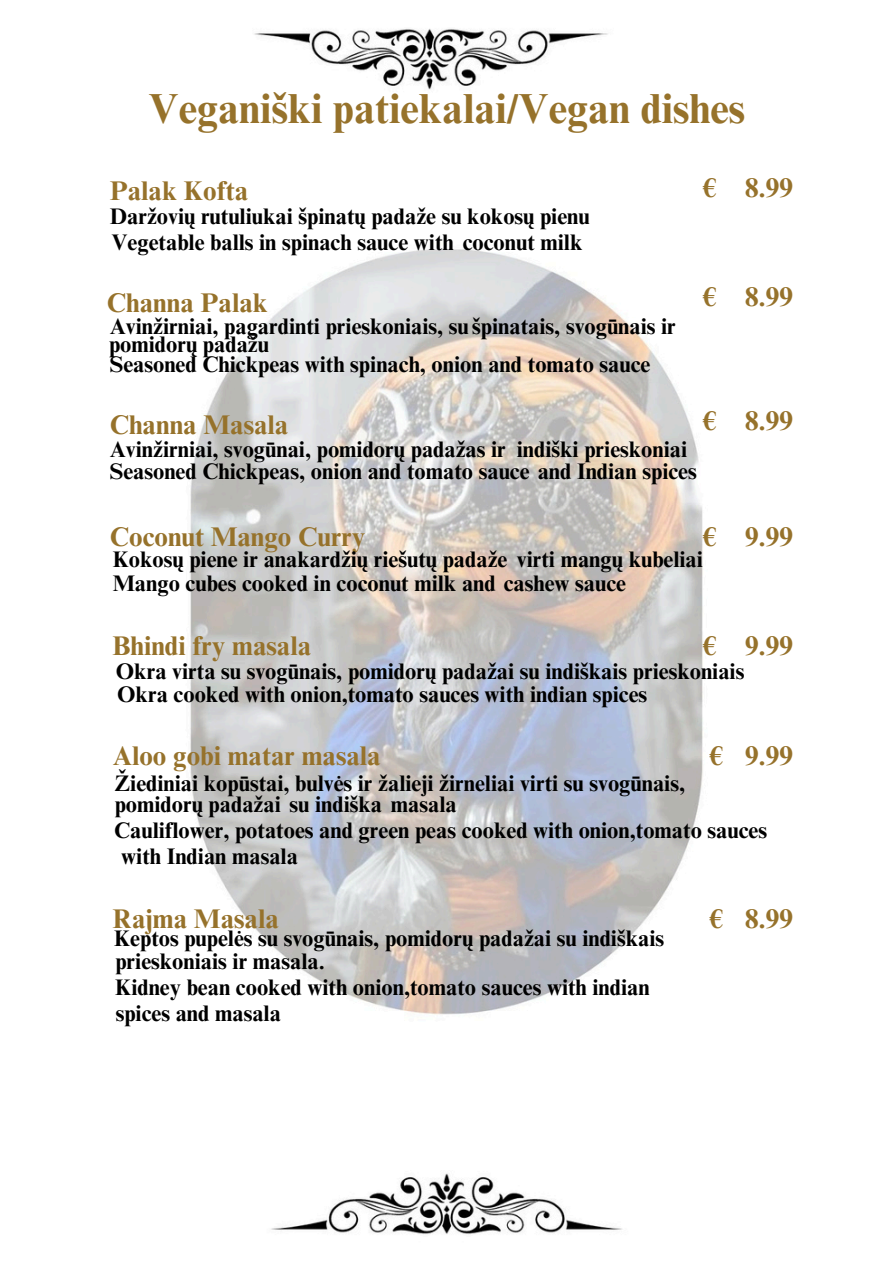
<style>
.page{position:relative;width:894px;height:1264px;background:#fff}
.page>*{position:absolute;margin:0;border:0;box-sizing:border-box;transform-origin:0 0}
.t1{font:700 42px "Times NRMT Pro";color:#96722b}
.t2{font:700 27px "Times NRMT Pro";color:#96722b}
.t3{font:700 22.5px "Times NRMT Pro";color:#000}
</style>
<div class="page">
<img style="left:190px;top:28px;width:513px;height:1207px">
<h1 class="t1" style="left:149px;top:93px;width:597px">Veganiški patiekalai/Vegan dishes</h1>
<h2 class="t2" style="left:110px;top:180px;width:140px">Palak Kofta</h2>
<p class="t2" style="left:744px;top:177px;width:49px">8.99</p>
<p class="t3" style="left:110px;top:208px;width:481px">Daržovių rutuliukai špinatų padaže su kokosų pienu</p>
<p class="t3" style="left:111px;top:234px;width:472px">Vegetable balls in spinach sauce with coconut milk</p>
<h2 class="t2" style="left:107px;top:292px;width:162px">Channa Palak</h2>
<p class="t3" style="left:110px;top:317px;width:567px">Avinžirniai, pagardinti prieskoniais, su špinatais, svogūnais ir</p>
<p class="t3" style="left:110px;top:356px;width:542px">Seasoned Chickpeas with spinach, onion and tomato sauce</p>
<p class="t2" style="left:110px;top:414px;width:180px">Channa Masala</p>
<h2 class="t2" style="left:702px;top:177px;width:15px">€</h2>
<p class="t2" style="left:702px;top:286px;width:15px">€</p>
<p class="t2" style="left:744px;top:286px;width:49px">8.99</p>
<p class="t3" style="left:109px;top:336px;width:161px">pomidorų padažu</p>
<p class="t2" style="left:702px;top:410px;width:15px">€</p>
<p class="t2" style="left:744px;top:410px;width:49px">8.99</p>
<h2 class="t3" style="left:110px;top:441px;width:397px">Avinžirniai, svogūnai, pomidorų padažas ir</h2>
<h2 class="t3" style="left:516px;top:441px;width:172px">indiški prieskoniai</h2>
<p class="t3" style="left:110px;top:462px;width:588px">Seasoned Chickpeas, onion and tomato sauce and Indian spices</p>
<p class="t2" style="left:110px;top:526px;width:257px">Coconut Mango Curry</p>
<p class="t2" style="left:744px;top:526px;width:49px">9.99</p>
<h2 class="t3" style="left:113px;top:550px;width:591px">Kokosų piene ir anakardžių riešutų padaže virti mangų kubeliai</h2>
<p class="t3" style="left:113px;top:575px;width:514px">Mango cubes cooked in coconut milk and cashew sauce</p>
<p class="t2" style="left:113px;top:635px;width:200px">Bhindi fry masala</p>
<p class="t2" style="left:744px;top:635px;width:49px">9.99</p>
<p class="t3" style="left:116px;top:662px;width:630px">Okra virta su svogūnais, pomidorų padažai su indiškais prieskoniais</p>
<p class="t3" style="left:117px;top:685px;width:531px">Okra cooked with onion,tomato sauces with indian spices</p>
<h2 class="t2" style="left:113px;top:746px;width:269px">Aloo gobi matar masala</h2>
<h2 class="t2" style="left:744px;top:746px;width:49px">9.99</h2>
<p class="t3" style="left:115px;top:796px;width:343px">pomidorų padažai su indiška masala</p>
<p class="t2" style="left:702px;top:526px;width:15px">€</p>
<p class="t2" style="left:702px;top:635px;width:15px">€</p>
<p class="t2" style="left:709px;top:746px;width:15px">€</p>
<p class="t3" style="left:114px;top:775px;width:572px">Žiediniai kopūstai, bulvės ir žalieji žirneliai virti su svogūnais,</p>
<h2 class="t3" style="left:114px;top:822px;width:654px">Cauliflower, potatoes and green peas cooked with onion,tomato sauces</h2>
<h2 class="t3" style="left:121px;top:848px;width:178px">with Indian masala</h2>
<p class="t2" style="left:113px;top:908px;width:168px">Rajma Masala</p>
<p class="t2" style="left:744px;top:908px;width:49px">8.99</p>
<p class="t3" style="left:114px;top:930px;width:551px">Keptos pupelės su svogūnais, pomidorų padažai su indiškais</p>
<p class="t3" style="left:115px;top:978px;width:536px">Kidney bean cooked with onion,tomato sauces with indian</p>
<h2 class="t2" style="left:709px;top:908px;width:15px">€</h2>
<p class="t3" style="left:115px;top:952px;width:211px">prieskoniais ir masala.</p>
<p class="t3" style="left:116px;top:1004px;width:167px">spices and masala</p>
</div>
